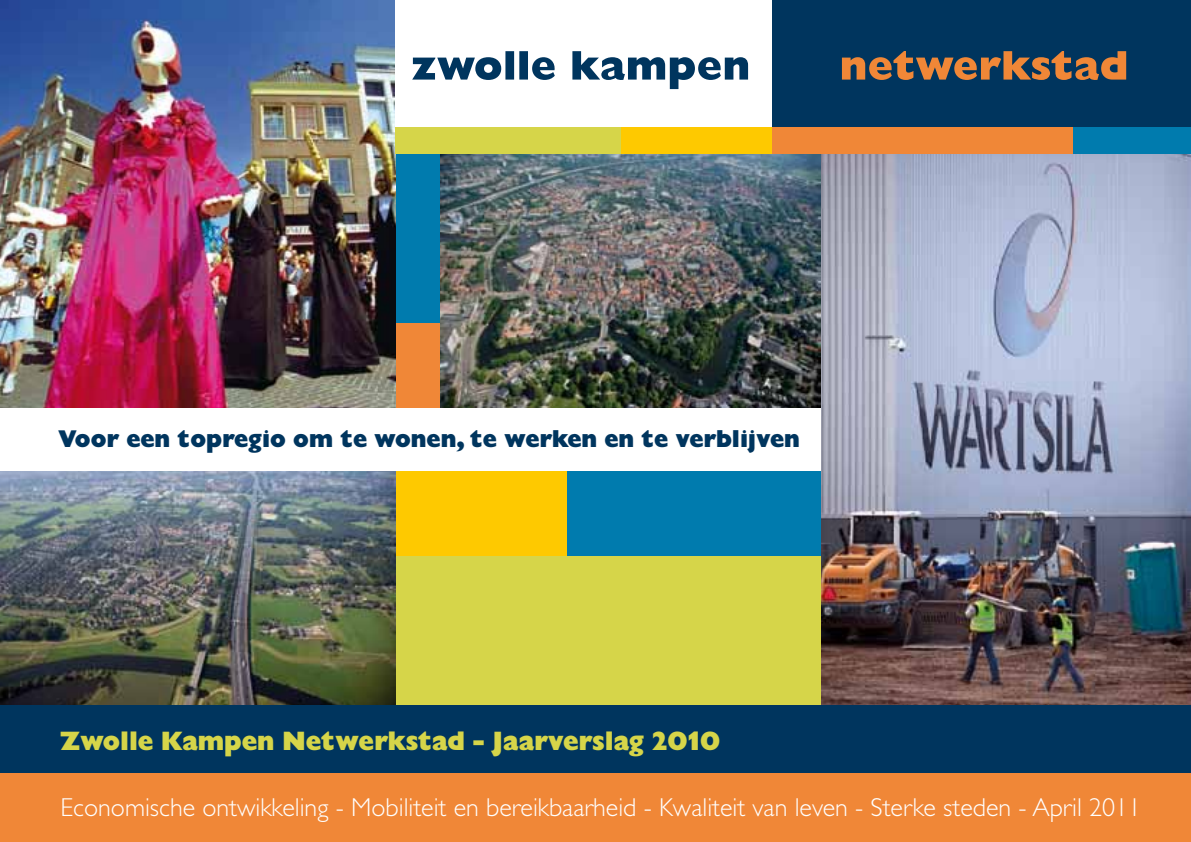
<style>
.page{position:relative;width:1191px;height:842px;background:#fff}
.page>*{position:absolute;margin:0;border:0;box-sizing:border-box;transform-origin:0 0}
.t1{font:26.4px "Gill Sans Extra Bold Display";color:#d6d549}
.t2{font:300 26px "Gill Sans";color:#fff}
.t3{font:24px "Gill Sans Extra Bold Display";color:#00355e}
</style>
<div class="page">
<div style="left:395px;top:145px;width:172px;height:263px;background:#007bae"></div>
<div style="left:395px;top:323px;width:172px;height:85px;background:#f08737"></div>
<img style="left:440px;top:153px;width:381px;height:255px">
<img style="left:0;top:0;width:395px;height:408px">
<div style="left:395px;top:556px;width:426px;height:149px;background:#d6d549"></div>
<div style="left:395px;top:471px;width:172px;height:85px;background:#fec900"></div>
<div style="left:567px;top:471px;width:254px;height:85px;background:#007bae"></div>
<img style="left:0;top:471px;width:395px;height:234px">
<img style="left:821px;top:153px;width:370px;height:552px">
<div style="left:0;top:705px;width:1191px;height:69px;background:#00355e"></div>
<div style="left:0;top:774px;width:1191px;height:68px;background:#f08737"></div>
<div style="left:772px;top:0;width:419px;height:127px;background:#00355e"></div>
<svg style="left:842px;top:51px;width:284px;height:29px"></svg>
<svg style="left:412px;top:51px;width:336px;height:38px"></svg>
<div style="left:395px;top:127px;width:226px;height:26px;background:#d6d549"></div>
<div style="left:621px;top:127px;width:151px;height:26px;background:#fec900"></div>
<div style="left:772px;top:127px;width:301px;height:26px;background:#f08737"></div>
<div style="left:1073px;top:127px;width:118px;height:26px;background:#007bae"></div>
<p class="t3" style="left:58px;top:424px;width:743px">Voor een topregio om te wonen, te werken en te verblijven</p>
<p class="t1" style="left:60px;top:725px;width:661px">Zwolle Kampen Netwerkstad - Jaarverslag 2010</p>
<p class="t2" style="left:60px;top:792px;width:1082px">Economische ontwikkeling - Mobiliteit en bereikbaarheid - Kwaliteit van leven - Sterke steden - April 2011</p>
</div>
